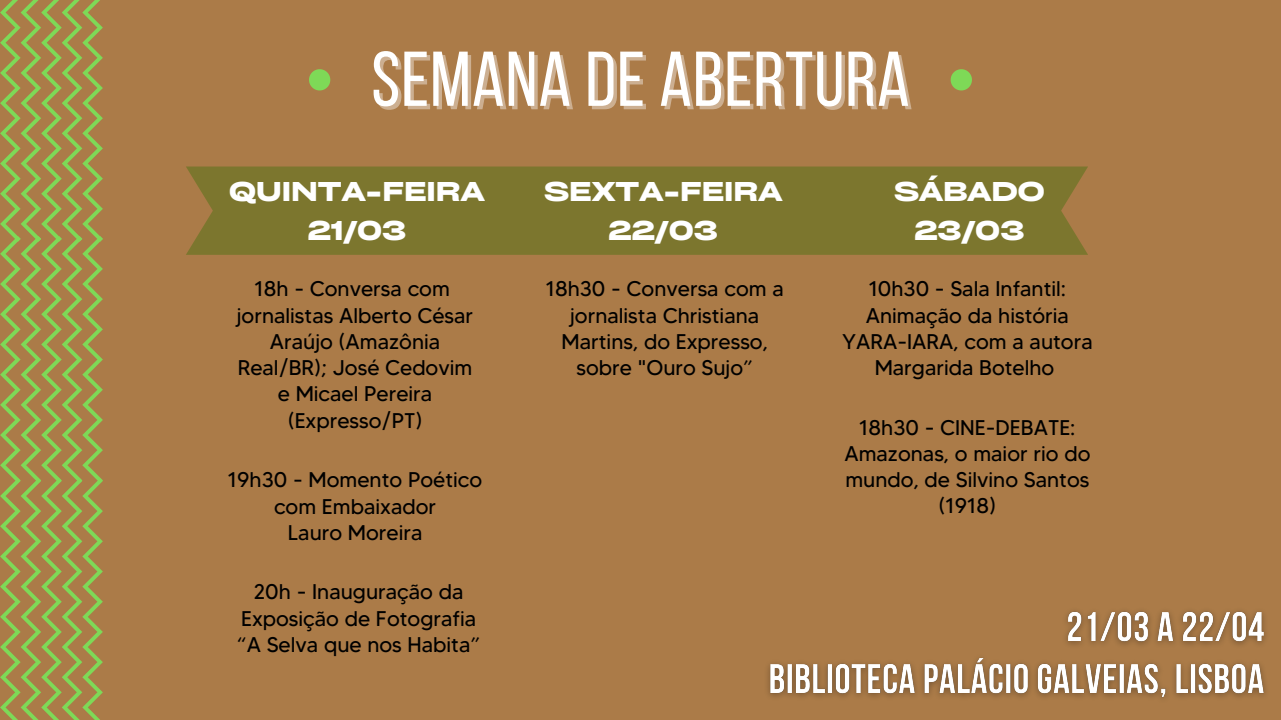
<style>
.page{position:relative;width:1281px;height:720px;background:#ab7b48}
.page>*{position:absolute;margin:0;border:0;box-sizing:border-box;transform-origin:0 0}
.t1{font:77.5px "Bebas Neue";letter-spacing:.015em;color:#fff}
.t2{font:700 26px/38.2px "Cy Grotesk Grand";color:#fff;text-align:center}
.t3{font:21.25px/26.2px "MADETOMMY";color:#000;text-align:center}
</style>
<div class="page">
<svg style="left:309px;top:69px;width:21px;height:21px"></svg>
<svg style="left:950px;top:69px;width:22px;height:21px"></svg>
<div style="left:186px;top:167px;width:902px;height:88px;background:#7c762e"></div>
<img style="left:767px;top:611px;width:499px;height:87px">
<svg style="left:0;top:0;width:103px;height:720px"></svg>
<p class="t1" style="left:371px;top:48px;width:540px">SEMANA DE ABERTURA</p>
<p class="t2" style="left:229px;top:172px;width:257px">QUINTA-FEIRA<br>21/03</p>
<p class="t2" style="left:544px;top:172px;width:240px">SEXTA-FEIRA<br>22/03</p>
<p class="t2" style="left:894px;top:172px;width:152px">SÁBADO<br>23/03</p>
<h1 class="t3" style="left:237px;top:276px;width:238px">18h - Conversa com jornalistas Alberto César<br>Araújo (Amazônia<br>Real/BR); José Cedovim</h1>
<p class="t3" style="left:278px;top:381px;width:156px">e Micael Pereira (Expresso/PT)</p>
<p class="t3" style="left:546px;top:276px;width:239px">18h30 - Conversa com a jornalista Christiana<br>Martins, do Expresso, sobre "Ouro Sujo”</p>
<p class="t3" style="left:842px;top:276px;width:252px">10h30 - Sala Infantil:<br>Animação da história<br>YARA-IARA, com a autora<br>Margarida Botelho</p>
<p class="t3" style="left:844px;top:414px;width:247px">18h30 - CINE-DEBATE:<br>Amazonas, o maior rio do mundo, de Silvino Santos (1918)</p>
<h3 class="t3" style="left:228px;top:467px;width:256px">19h30 - Momento Poético com Embaixador</h3>
<h3 class="t3" style="left:288px;top:519px;width:136px">Lauro Moreira</h3>
<h3 class="t3" style="left:237px;top:579px;width:245px">20h - Inauguração da<br>Exposição de Fotografia “A Selva que nos Habita”</h3>
</div>
